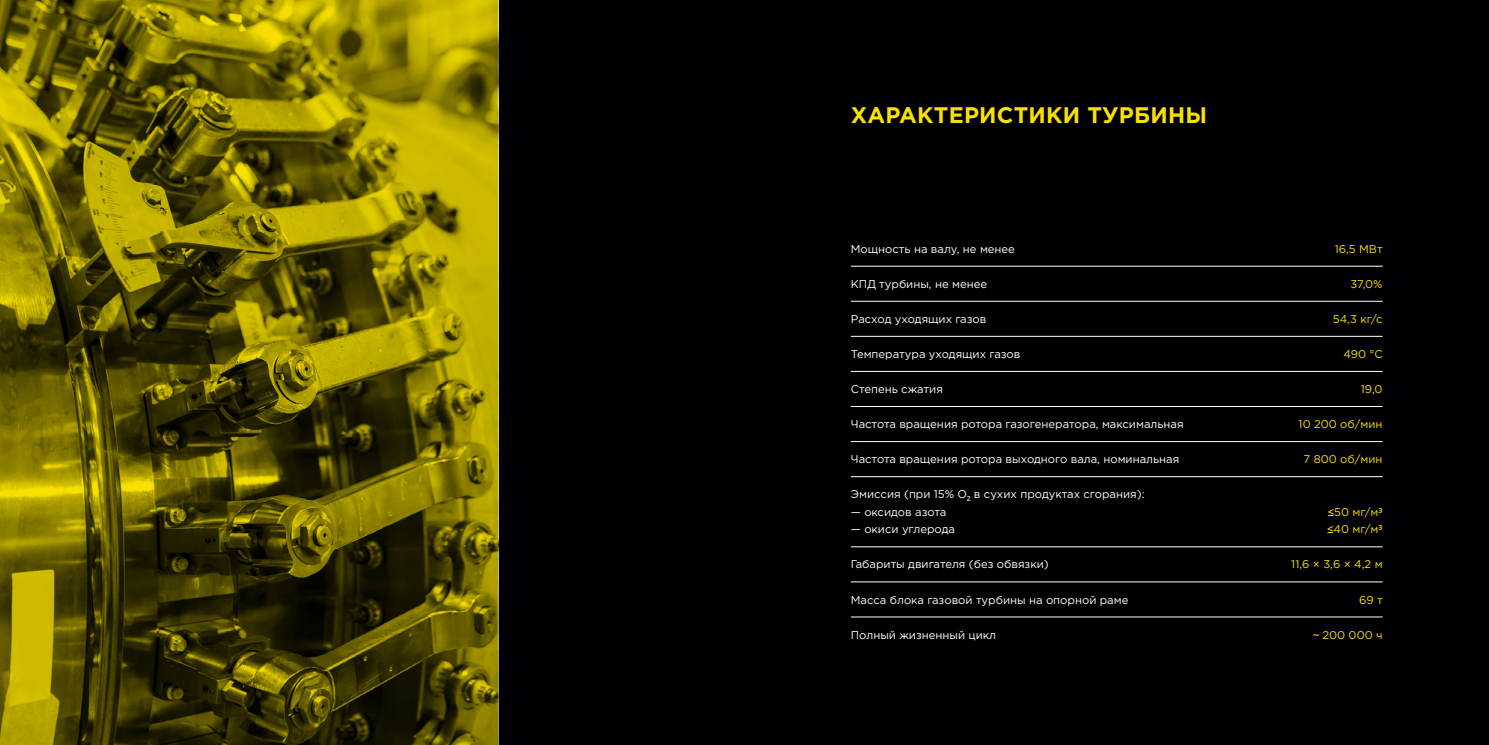
<style>
.page{position:relative;width:1489px;height:745px;background:#fff}
.page>*{position:absolute;margin:0;border:0;box-sizing:border-box;transform-origin:0 0}
.t1{font:700 22.5px "Gotham Pro";letter-spacing:.01em;color:#f8e100}
.t2{font:11.25px "Gotham Pro";color:#fff}
.t3{font:11.25px/17.5px "Gotham Pro";color:#f8e100}
.t4{font:11.25px "Open Sans";color:#fff}
.s1{font-family:"Open Sans"}
.s2{font-family:"Open Sans";font-weight:600}
</style>
<div class="page">
<div style="left:0;top:0;width:1488px;height:744px;background:#000004"></div>
<hr style="left:850px;top:441px;width:532px;height:1px;background:#fff">
<hr style="left:850px;top:301px;width:532px;height:1px;background:#fff">
<hr style="left:850px;top:546px;width:532px;height:1px;background:#fff">
<hr style="left:850px;top:371px;width:532px;height:1px;background:#fff">
<hr style="left:850px;top:616px;width:532px;height:1px;background:#fff">
<hr style="left:850px;top:266px;width:532px;height:1px;background:#fff">
<hr style="left:850px;top:476px;width:532px;height:1px;background:#fff">
<hr style="left:850px;top:336px;width:532px;height:1px;background:#fff">
<hr style="left:850px;top:581px;width:532px;height:1px;background:#fff">
<hr style="left:850px;top:406px;width:532px;height:1px;background:#fff">
<svg style="left:0;top:0;width:498px;height:744px;background:#6a6000"></svg>
<h1 class="t1" style="left:850px;top:102px;width:357px">ХАРАКТЕРИСТИКИ ТУРБИНЫ</h1>
<p class="t2" style="left:850px;top:243px;width:166px">Мощность на валу, не менее</p>
<p class="t2" style="left:850px;top:278px;width:138px">КПД турбины, не менее</p>
<p class="t2" style="left:850px;top:313px;width:137px">Расход уходящих газов</p>
<p class="t2" style="left:850px;top:348px;width:171px">Температура уходящих газов</p>
<p class="t2" style="left:850px;top:383px;width:94px">Степень сжатия</p>
<p class="t2" style="left:850px;top:418px;width:334px">Частота вращения ротора газогенератора, максимальная</p>
<p class="t2" style="left:850px;top:453px;width:330px">Частота вращения ротора выходного вала, номинальная</p>
<p class="t2" style="left:850px;top:488px;width:295px">Эмиссия (при 15% О в сухих продуктах сгорания):</p>
<p class="t2" style="left:850px;top:505px;width:97px">— оксидов азота</p>
<p class="t2" style="left:850px;top:523px;width:106px">— окиси углерода</p>
<p class="t2" style="left:850px;top:558px;width:199px">Габариты двигателя (без обвязки)</p>
<p class="t2" style="left:850px;top:593px;width:279px">Масса блока газовой турбины на опорной раме</p>
<p class="t2" style="left:850px;top:628px;width:147px">Полный жизненный цикл</p>
<p class="t4" style="left:966px;top:491px;width:5px">²</p>
<p class="t3" style="left:1334px;top:240px;width:49px">16,5 МВт</p>
<p class="t3" style="left:1350px;top:275px;width:34px">37,0%</p>
<p class="t3" style="left:1332px;top:310px;width:51px">54,3 кг/с</p>
<p class="t3" style="left:1343px;top:345px;width:41px">490 <span class="s1">°</span>С</p>
<p class="t3" style="left:1360px;top:380px;width:23px">19,0</p>
<p class="t3" style="left:1298px;top:415px;width:85px">10 200 об/мин</p>
<p class="t3" style="left:1303px;top:450px;width:80px">7 800 об/мин</p>
<p class="t3" style="left:1326px;top:503px;width:57px"><span class="s2">≤</span>50 мг/м<span class="s2">³ ≤</span>40 мг/м<span class="s2">³</span></p>
<p class="t3" style="left:1291px;top:555px;width:93px">11,6 × 3,6 × 4,2 м</p>
<p class="t3" style="left:1358px;top:590px;width:25px">69 т</p>
<p class="t3" style="left:1312px;top:625px;width:71px"><span class="s2">~</span> 200 000 ч</p>
</div>
